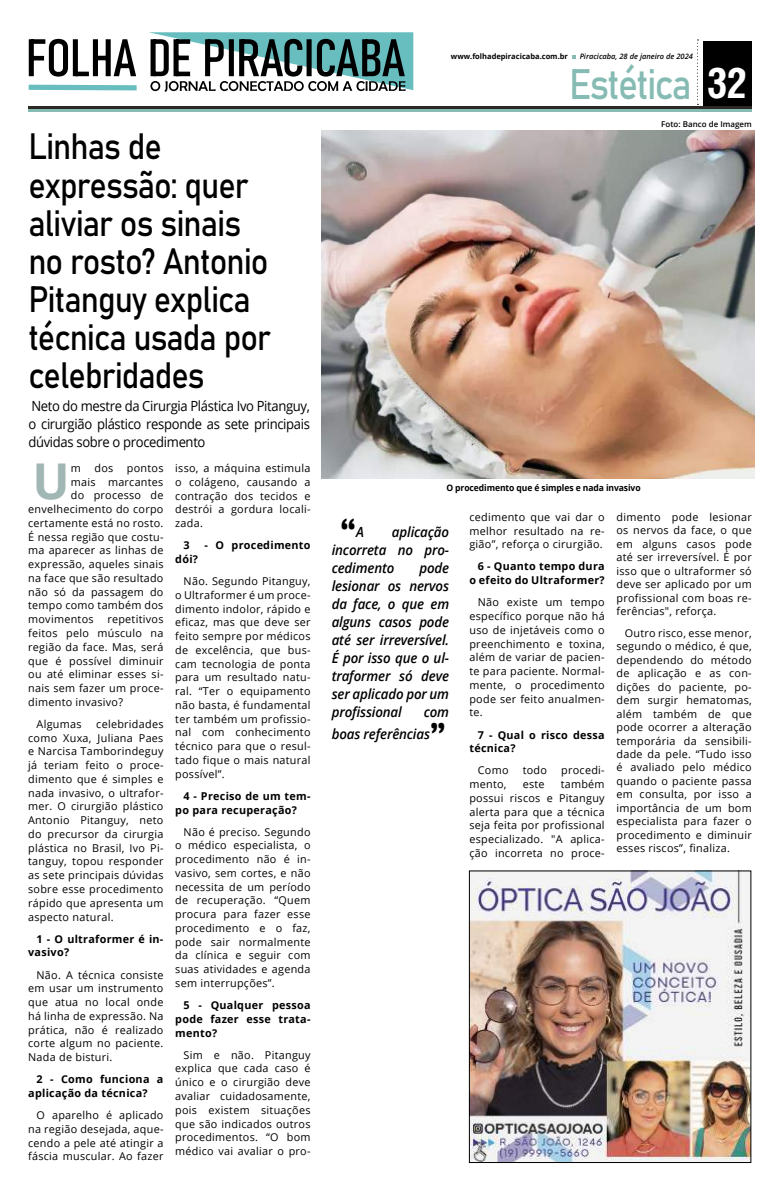
<style>
.page{position:relative;width:780px;height:1191px;background:#fff}
.page>*{position:absolute;margin:0;border:0;box-sizing:border-box;transform-origin:0 0}
.t1{font:700 49.3px "Open Sans";color:#a1b7b3}
.t2{font:42.1px "Bahnschrift";letter-spacing:-.045em;color:#85bbb3;scale:.89 1}
.t3{font:36.2px/38.1px "Bahnschrift";letter-spacing:-.03em;color:#000;scale:.9 1}
.t4{font:700 36px "Britannic";color:#000;scale:.93 1}
.t5{font:italic 600 14px/18px "Open Sans";letter-spacing:-.01em;color:#000;text-align:justify;scale:.95 1}
.t6{font:14px/18px "Open Sans";letter-spacing:-.025em;color:#000;text-align:justify;scale:.93 1}
.t7{font:10.8px/13.8px "Open Sans";letter-spacing:.025em;color:#000;text-align:justify}
.t8{font:700 10.8px/13.8px "Open Sans";letter-spacing:.025em;color:#000}
.t9{font:700 9px "Open Sans";letter-spacing:-.01em;color:#000;scale:.95 1}
.t10{font:600 8px "Open Sans";color:#000}
.t11{font:700 7.5px "Open Sans";color:#000}
.t12{font:italic 600 7.5px "Open Sans";color:#000}
.s1{font-family:"Arena Condensed";font-weight:700;font-size:40.6px;color:#fff}
</style>
<div class="page">
<div style="left:703px;top:41px;width:48px;height:65px;background:#000"></div>
<hr style="left:28px;top:109px;width:723px;height:2px;background:#85bbb3">
<hr style="left:28px;top:106px;width:723px;height:3px;background:#2c2824">
<svg style="left:697px;top:39px;width:1px;height:66px"></svg>
<svg style="left:572px;top:55px;width:3px;height:4px"></svg>
<svg style="left:28px;top:32px;width:385px;height:60px"></svg>
<img style="left:322px;top:131px;width:432px;height:347px">
<img style="left:471px;top:873px;width:278px;height:287px">
<img style="left:468px;top:1138px;width:25px;height:24px">
<h3 class="t3" style="left:28px;top:125px;width:271px">Linhas de expressão: quer aliviar os sinais no rosto? Antonio<br>Pitanguy explica técnica usada por celebridades</h3>
<p class="t6" style="left:28px;top:396px;width:304px">Neto do mestre da Cirurgia Plástica Ivo Pitanguy, o cirurgião plástico responde as sete principais dúvidas sobre o procedimento</p>
<h1 class="t1" style="left:32px;top:447px;width:39px">U</h1>
<p class="t7" style="left:71px;top:461px;width:12px">m</p>
<p class="t7" style="left:94px;top:461px;width:20px">dos</p>
<p class="t7" style="left:127px;top:461px;width:38px">pontos</p>
<p class="t7" style="left:71px;top:474px;width:94px">mais marcantes</p>
<p class="t7" style="left:71px;top:488px;width:94px">do processo de</p>
<p class="t7" style="left:28px;top:502px;width:137px">envelhecimento do corpo</p>
<p class="t7" style="left:28px;top:516px;width:137px">certamente está no rosto.</p>
<p class="t7" style="left:28px;top:529px;width:137px">É nessa região que costu-</p>
<p class="t7" style="left:28px;top:543px;width:137px">ma aparecer as linhas de</p>
<p class="t7" style="left:28px;top:557px;width:137px">expressão, aqueles sinais</p>
<p class="t7" style="left:28px;top:571px;width:137px">na face que são resultado</p>
<p class="t7" style="left:28px;top:584px;width:137px">não só da passagem do</p>
<p class="t7" style="left:28px;top:598px;width:137px">tempo como também dos</p>
<p class="t7" style="left:28px;top:612px;width:67px">movimentos</p>
<p class="t7" style="left:28px;top:612px;width:137px;text-indent:79px">repetitivos feitos pelo músculo na região da face. Mas, será que é possível diminuir ou até eliminar esses si&shy;nais sem fazer um proce&shy;dimento invasivo?</p>
<p class="t7" style="left:37px;top:717px;width:46px">Algumas</p>
<p class="t7" style="left:28px;top:717px;width:137px;text-indent:68px">celebridades como Xuxa, Juliana Paes e Narcisa Tamborindeguy já teriam feito o proce&shy;dimento que é simples e nada invasivo, o ultrafor&shy;mer. O cirurgião plástico Antonio Pitanguy, neto do precursor da cirurgia plástica no Brasil, Ivo Pi&shy;tanguy, topou responder as sete principais dúvidas sobre esse procedimento rápido que apresenta um aspecto natural.</p>
<p class="t8" style="left:28px;top:931px;width:137px;text-indent:8px">1 - O ultraformer é in&shy;vasivo?</p>
<p class="t7" style="left:28px;top:967px;width:137px;text-indent:8px">Não. A técnica consiste em usar um instrumento que atua no local onde há linha de expressão. Na prática, não é realizado corte algum no paciente.<br>Nada de bisturi.</p>
<p class="t8" style="left:28px;top:1072px;width:137px;text-indent:8px">2 - Como funciona a aplicação da técnica?</p>
<p class="t7" style="left:28px;top:1108px;width:137px;text-indent:8px">O aparelho é aplicado na região desejada, aque&shy;cendo a pele até atingir a fáscia muscular. Ao fazer</p>
<p class="t7" style="left:175px;top:461px;width:137px">isso, a máquina estimula o colágeno, causando a contração dos tecidos e destrói a gordura locali&shy;zada.</p>
<p class="t8" style="left:184px;top:538px;width:8px">3</p>
<p class="t8" style="left:204px;top:538px;width:107px">- O procedimento</p>
<p class="t8" style="left:175px;top:552px;width:24px">dói?</p>
<p class="t7" style="left:175px;top:574px;width:137px;text-indent:8px">Não. Segundo Pitanguy, o Ultraformer é um proce&shy;dimento indolor, rápido e eficaz, mas que deve ser feito sempre por médicos de excelência, que bus&shy;cam tecnologia de ponta para um resultado natu&shy;ral. “Ter o equipamento não basta, é fundamental ter também um profissio&shy;nal com conhecimento técnico para que o resul&shy;tado fique o mais natural possível”.</p>
<p class="t8" style="left:175px;top:788px;width:137px;text-indent:8px">4 - Preciso de um tem&shy;po para recuperação?</p>
<p class="t7" style="left:175px;top:824px;width:137px;text-indent:8px">Não é preciso. Segundo o médico especialista, o procedimento não é in&shy;vasivo, sem cortes, e não necessita de um período de recuperação. “Quem procura para fazer esse procedimento e o faz, pode sair normalmente da clínica e seguir com suas atividades e agenda sem interrupções”.</p>
<p class="t8" style="left:175px;top:998px;width:137px;text-align:justify;text-indent:8px">5 - Qualquer pessoa pode fazer esse trata&shy;mento?</p>
<p class="t7" style="left:175px;top:1047px;width:137px;text-indent:8px">Sim e não. Pitanguy explica que cada caso é único e o cirurgião deve avaliar cuidadosamente, pois existem situações que são indicados outros procedimentos. “O bom médico vai avaliar o pro-</p>
<p class="t11" style="left:451px;top:51px;width:118px">www.folhadepiracicaba.com.br</p>
<p class="t12" style="left:579px;top:51px;width:115px">Piracicaba, 28 de janeiro de 2024</p>
<h2 class="t2" style="left:569px;top:52px;width:202px">Estética <span class="s1">32</span></h2>
<p class="t10" style="left:661px;top:118px;width:92px">Foto: Banco de Imagem</p>
<p class="t9" style="left:446px;top:481px;width:206px">O procedimento que é simples e nada invasivo</p>
<h3 class="t4" style="left:340px;top:510px;width:19px">“</h3>
<p class="t5" style="left:332px;top:522px;width:125px;text-indent:60px">aplicação incorreta no pro&shy;cedimento</p>
<p class="t5" style="left:356px;top:522px;width:10px">A</p>
<p class="t5" style="left:332px;top:558px;width:125px;text-indent:88px">pode lesionar os nervos da face, o que em alguns casos pode até ser irreversível.<br>É por isso que o ul&shy;traformer só deve ser aplicado por um profissional</p>
<p class="t5" style="left:332px;top:700px;width:125px;line-height:22px;text-indent:92px">com boas referências</p>
<h3 class="t4" style="left:430px;top:714px;width:19px">”</h3>
<p class="t7" style="left:469px;top:510px;width:137px">cedimento que vai dar o melhor resultado na re&shy;gião”, reforça o cirurgião.</p>
<p class="t8" style="left:469px;top:559px;width:137px;text-align:right">6 - Quanto tempo dura o efeito do Ultraformer?</p>
<p class="t7" style="left:469px;top:595px;width:137px;text-indent:8px">Não existe um tempo específico porque não há uso de injetáveis como o preenchimento e toxina, além de variar de pacien&shy;te para paciente. Normal&shy;mente, o procedimento pode ser feito anualmen&shy;te.</p>
<p class="t8" style="left:469px;top:727px;width:137px;text-indent:8px">7 - Qual o risco dessa técnica?</p>
<p class="t7" style="left:478px;top:763px;width:32px">Como</p>
<p class="t7" style="left:522px;top:763px;width:26px">todo</p>
<p class="t7" style="left:561px;top:763px;width:45px">procedi-</p>
<p class="t7" style="left:469px;top:777px;width:39px">mento,</p>
<p class="t7" style="left:522px;top:777px;width:23px">este</p>
<p class="t7" style="left:469px;top:777px;width:137px;text-indent:91px">também possui riscos e Pitanguy alerta para que a técnica seja feita por profissional especializado. "A aplica&shy;ção incorreta no proce-</p>
<p class="t7" style="left:616px;top:510px;width:137px;line-height:13.5px">dimento pode lesionar os nervos da face, o que em alguns casos pode até ser irreversível. É por isso que o ultraformer só deve ser aplicado por um profissional com boas re&shy;ferências", reforça.</p>
<p class="t7" style="left:616px;top:626px;width:137px;line-height:13.5px;text-indent:8px">Outro risco, esse menor, segundo o médico, é que, dependendo do método de aplicação e as con&shy;dições do paciente, po&shy;dem surgir hematomas, além também de que pode ocorrer a alteração temporária da sensibili&shy;dade da pele. “Tudo isso é avaliado pelo médico quando o paciente passa em consulta, por isso a importância de um bom especialista para fazer o procedimento e diminuir esses riscos”, finaliza.</p>
</div>
